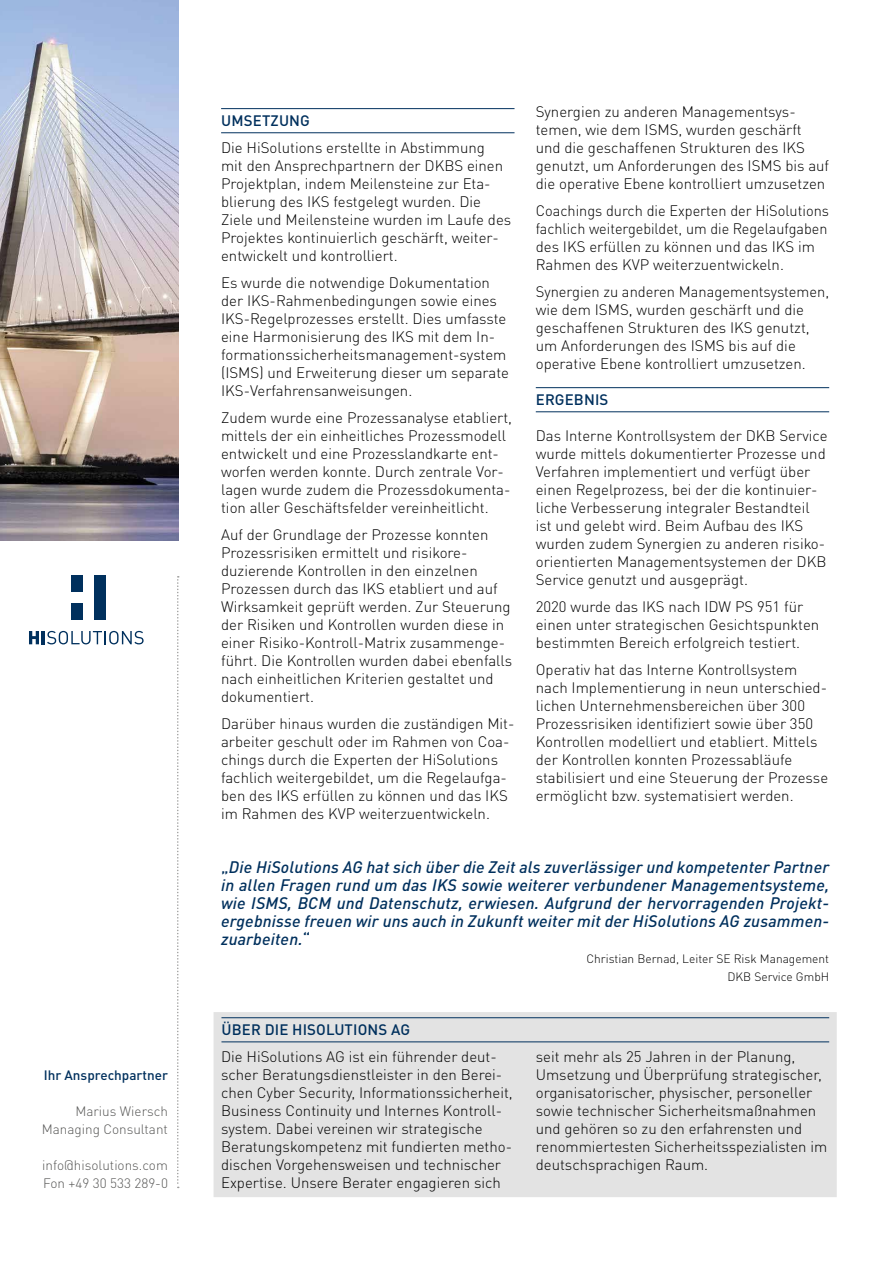
<style>
.page{position:relative;width:893px;height:1263px;background:#fff}
.page>*{position:absolute;margin:0;border:0;box-sizing:border-box;transform-origin:0 0}
.t1{font:italic 500 16.5px/18px "DINOT";letter-spacing:.01em;color:#00305d;text-align:justify}
.t2{font:300 15px/18px "DINOT";color:#000}
.t3{font:500 15px "DINOT";letter-spacing:.01em;color:#00305d}
.t4{font:300 13.5px/18px "DINOT";color:#575756;text-align:right}
.t5{font:500 13.5px "DINOT";color:#00305d}
.t6{font:300 12px/18px "DINOT";color:#000;text-align:right}
.s1{font-style:normal}
</style>
<div class="page">
<img style="left:0;top:0;width:179px;height:540px">
<svg style="left:177px;top:576px;width:2px;height:612px"></svg>
<svg style="left:29px;top:631px;width:115px;height:13px"></svg>
<div style="left:71px;top:603px;width:12px;height:17px;background:#00305d"></div>
<div style="left:95px;top:575px;width:11px;height:45px;background:#00305d"></div>
<div style="left:71px;top:575px;width:12px;height:16px;background:#00305d"></div>
<div style="left:217px;top:1016px;width:616px;height:177px;background:#e3e3e3"></div>
<div style="left:214px;top:1012px;width:623px;height:185px;border:8px solid #e3e3e3"></div>
<hr style="left:221px;top:108px;width:293px;height:1px;background:#00305d">
<hr style="left:221px;top:132px;width:293px;height:1px;background:#00305d">
<hr style="left:536px;top:387px;width:293px;height:1px;background:#00305d">
<hr style="left:536px;top:411px;width:293px;height:1px;background:#00305d">
<hr style="left:221px;top:1017px;width:608px;height:1px;background:#00305d">
<hr style="left:221px;top:1041px;width:608px;height:1px;background:#00305d">
<p class="t5" style="left:44px;top:1065px;width:126px">Ihr Ansprechpartner</p>
<p class="t4" style="left:42px;top:1101px;width:128px">Marius Wiersch<br>Managing Consultant</p>
<p class="t4" style="left:42px;top:1155px;width:127px;text-align:left">info@hisolutions.com<br>Fon +49 30 533 289-0</p>
<p class="t3" style="left:221px;top:109px;width:90px">UMSETZUNG</p>
<p class="t2" style="left:221px;top:137px;width:292px">Die HiSolutions erstellte in Abstimmung<br>mit den Ansprechpartnern der DKBS einen Projektplan, indem Meilensteine zur Eta&shy;blierung des IKS festgelegt wurden. Die Ziele und Meilensteine wurden im Laufe des Projektes kontinuierlich geschärft, weiter&shy;entwickelt und kontrolliert.</p>
<p class="t2" style="left:221px;top:272px;width:289px">Es wurde die notwendige Dokumentation der IKS-Rahmenbedingungen sowie eines IKS-Regelprozesses erstellt. Dies umfasste eine Harmonisierung des IKS mit dem In&shy;formationssicherheitsmanagement-system (ISMS) und Erweiterung dieser um separate IKS-Verfahrensanweisungen.</p>
<p class="t2" style="left:221px;top:407px;width:292px">Zudem wurde eine Prozessanalyse etabliert, mittels der ein einheitliches Prozessmodell entwickelt und eine Prozesslandkarte ent&shy;worfen werden konnte. Durch zentrale Vor&shy;lagen wurde zudem die Prozessdokumenta&shy;tion aller Geschäftsfelder vereinheitlicht.</p>
<p class="t2" style="left:221px;top:524px;width:293px">Auf der Grundlage der Prozesse konnten Prozessrisiken ermittelt und risikore&shy;duzierende Kontrollen in den einzelnen Prozessen durch das IKS etabliert und auf Wirksamkeit geprüft werden. Zur Steuerung der Risiken und Kontrollen wurden diese in einer Risiko-Kontroll-Matrix zusammenge&shy;führt. Die Kontrollen wurden dabei ebenfalls nach einheitlichen Kriterien gestaltet und dokumentiert.</p>
<p class="t2" style="left:221px;top:713px;width:295px">Darüber hinaus wurden die zuständigen Mit&shy;arbeiter geschult oder im Rahmen von Coa&shy;chings durch die Experten der HiSolutions fachlich weitergebildet, um die Regelaufga&shy;ben des IKS erfüllen zu können und das IKS im Rahmen des KVP weiterzuentwickeln.</p>
<p class="t2" style="left:536px;top:101px;width:295px">Synergien zu anderen Managementsys&shy;temen, wie dem ISMS, wurden geschärft und die geschaffenen Strukturen des IKS genutzt, um Anforderungen des ISMS bis auf die operative Ebene kontrolliert umzusetzen</p>
<p class="t2" style="left:536px;top:200px;width:295px">Coachings durch die Experten der HiSolutions fachlich weitergebildet, um die Regelaufgaben des IKS erfüllen zu können und das IKS im Rahmen des KVP weiterzuentwickeln.</p>
<p class="t2" style="left:536px;top:281px;width:295px">Synergien zu anderen Managementsystemen, wie dem ISMS, wurden geschärft und die geschaffenen Strukturen des IKS genutzt, um Anforderungen des ISMS bis auf die operative Ebene kontrolliert umzusetzen.</p>
<p class="t3" style="left:536px;top:388px;width:74px">ERGEBNIS</p>
<p class="t2" style="left:536px;top:425px;width:293px">Das Interne Kontrollsystem der DKB Service wurde mittels dokumentierter Prozesse und Verfahren implementiert und verfügt über einen Regelprozess, bei der die kontinuier&shy;liche Verbesserung integraler Bestandteil ist und gelebt wird. Beim Aufbau des IKS wurden zudem Synergien zu anderen risiko&shy;orientierten Managementsystemen der DKB Service genutzt und ausgeprägt.</p>
<p class="t2" style="left:536px;top:596px;width:285px">2020 wurde das IKS nach IDW PS 951 für einen unter strategischen Gesichtspunkten bestimmten Bereich erfolgreich testiert.</p>
<p class="t2" style="left:536px;top:659px;width:294px">Operativ hat das Interne Kontrollsystem nach Implementierung in neun unterschied&shy;lichen Unternehmensbereichen über 300<br>Prozessrisiken identifiziert sowie über 350<br>Kontrollen modelliert und etabliert. Mittels der Kontrollen konnten Prozessabläufe stabilisiert und eine Steuerung der Prozesse ermöglicht bzw. systematisiert werden.</p>
<p class="t1" style="left:221px;top:857px;width:610px"><span class="s1">„</span>Die HiSolutions AG hat sich über die Zeit als zuverlässiger und kompetenter Partner in allen Fragen rund um das IKS sowie weiterer verbundener Managementsysteme, wie ISMS, BCM und Datenschutz, erwiesen. Aufgrund der hervorragenden Projekt&shy;ergebnisse freuen wir uns auch in Zukunft weiter mit der HiSolutions AG zusammen&shy;zuarbeiten.<span class="s1">“</span></p>
<p class="t6" style="left:586px;top:949px;width:244px">Christian Bernad, Leiter SE Risk Management<br>DKB Service GmbH</p>
<p class="t3" style="left:222px;top:1018px;width:190px">ÜBER DIE HISOLUTIONS AG</p>
<p class="t2" style="left:221px;top:1046px;width:293px">Die HiSolutions AG ist ein führender deut&shy;scher Beratungsdienstleister in den Berei&shy;chen Cyber Security, Informationssicherheit, Business Continuity und Internes Kontroll&shy;system. Dabei vereinen wir strategische Beratungskompetenz mit fundierten metho&shy;dischen Vorgehensweisen und technischer Expertise. Unsere Berater engagieren sich</p>
<p class="t2" style="left:536px;top:1046px;width:293px">seit mehr als 25 Jahren in der Planung, Umsetzung und Überprüfung strategischer, organisatorischer, physischer, personeller sowie technischer Sicherheitsmaßnahmen und gehören so zu den erfahrensten und renommiertesten Sicherheitsspezialisten im deutschsprachigen Raum.</p>
</div>
